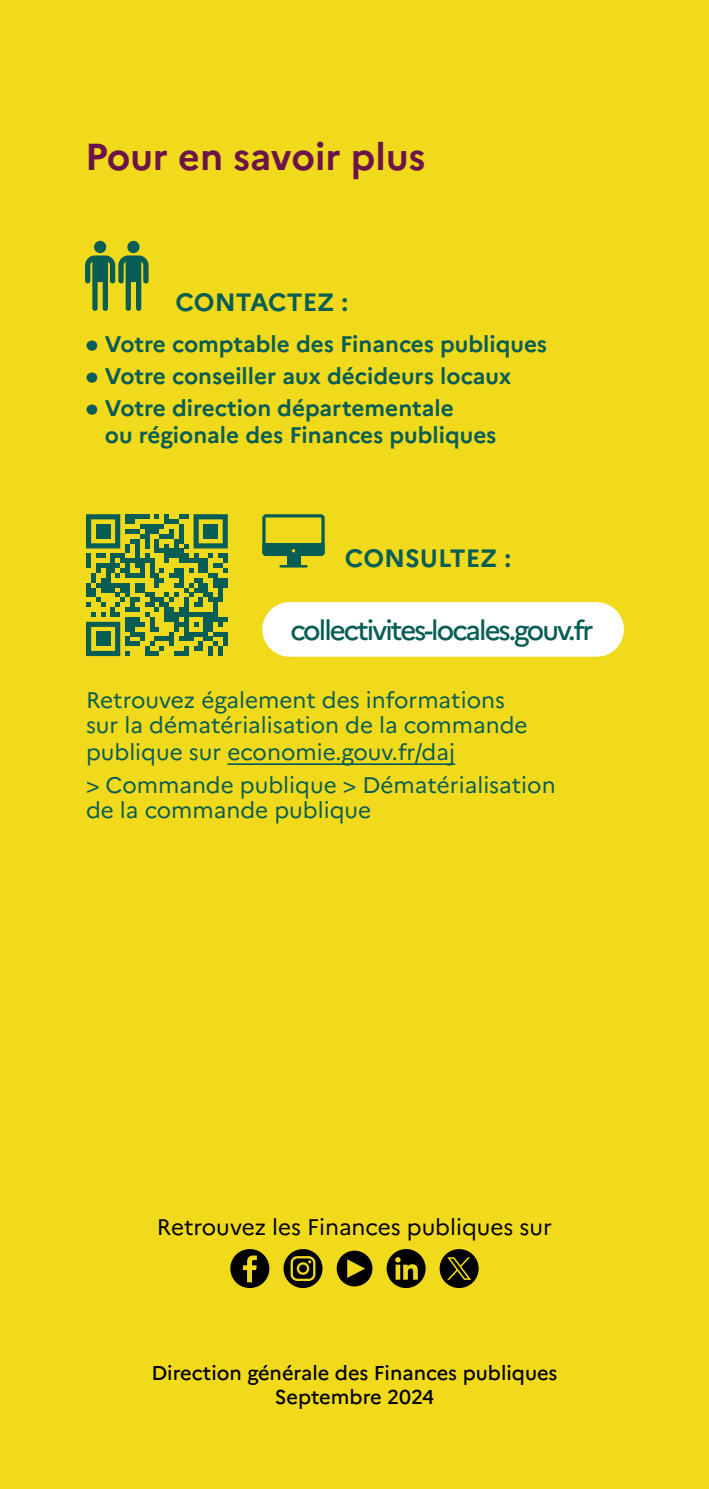
<style>
.page{position:relative;width:709px;height:1489px;background:#fff}
.page>*{position:absolute;margin:0;border:0;box-sizing:border-box;transform-origin:0 0}
.t1{font:700 37.5px "Marianne";color:#6a144a}
.t2{font:500 27.5px "Marianne";letter-spacing:-.07em;color:#085d55}
.t3{font:700 25px "Marianne";color:#085d55}
.t4{font:22.5px/26px "Marianne";color:#085d55}
.t5{font:700 22.5px/27px "Marianne";color:#085d55}
.t6{font:22.5px "Marianne";color:#000}
.t7{font:500 20px/24px "Marianne";color:#000;text-align:center}
.s1{font-size:32.5px}
</style>
<div class="page">
<div style="left:0;top:0;width:709px;height:1488px;background:#f1d91b"></div>
<div style="left:94px;top:241px;width:12px;height:12px;background:#085d55;border-radius:50%"></div>
<svg style="left:85px;top:255px;width:63px;height:56px"></svg>
<div style="left:127px;top:241px;width:12px;height:12px;background:#085d55;border-radius:50%"></div>
<svg style="left:86px;top:514px;width:142px;height:142px"></svg>
<div style="left:96px;top:524px;width:14px;height:14px;background:#085d55"></div>
<div style="left:203px;top:524px;width:15px;height:14px;background:#085d55"></div>
<div style="left:96px;top:631px;width:14px;height:15px;background:#085d55"></div>
<div style="left:262px;top:602px;width:362px;height:54px;background:#fff;border-radius:27px"></div>
<hr style="left:227px;top:763px;width:228px;height:2px;background:#085d55">
<div style="left:287px;top:556px;width:13px;height:10px;background:#085d55"></div>
<div style="left:262px;top:514px;width:63px;height:42px;background:#085d55;border-radius:4px"></div>
<svg style="left:262px;top:545px;width:63px;height:11px"></svg>
<hr style="left:280px;top:565px;width:26px;height:2px;background:#085d55">
<div style="left:265px;top:517px;width:56px;height:26px;background:#f1d91b"></div>
<svg style="left:230px;top:1249px;width:39px;height:38px"></svg>
<svg style="left:337px;top:1250px;width:35px;height:36px"></svg>
<svg style="left:283px;top:1249px;width:39px;height:38px"></svg>
<svg style="left:386px;top:1249px;width:39px;height:38px"></svg>
<svg style="left:439px;top:1249px;width:39px;height:38px"></svg>
<h1 class="t1" style="left:85px;top:128px;width:342px">Pour en savoir plus</h1>
<p class="t3" style="left:175px;top:283px;width:174px">CONTACTEZ :</p>
<p class="t5" style="left:85px;top:329px;width:463px"><span class="s1">•</span> Votre comptable des Finances publiques</p>
<p class="t5" style="left:85px;top:361px;width:428px"><span class="s1">•</span> Votre conseiller aux décideurs locaux</p>
<p class="t5" style="left:105px;top:393px;width:393px;text-indent:-20px"><span class="s1">•</span> Votre direction départementale<br>ou régionale des Finances publiques</p>
<p class="t3" style="left:345px;top:538px;width:168px">CONSULTEZ :</p>
<p class="t2" style="left:290px;top:608px;width:304px">collectivites-locales.gouv.fr</p>
<p class="t4" style="left:86px;top:685px;width:443px">Retrouvez également des informations sur la dématérialisation de la commande publique sur economie.gouv.fr/daj</p>
<p class="t4" style="left:86px;top:770px;width:471px;line-height:25px">&gt; Commande publique &gt; Dématérialisation de la commande publique</p>
<p class="t6" style="left:157px;top:1209px;width:397px">Retrouvez les Finances publiques sur</p>
<p class="t7" style="left:151px;top:1358px;width:408px">Direction générale des Finances publiques<br>Septembre 2024</p>
</div>
